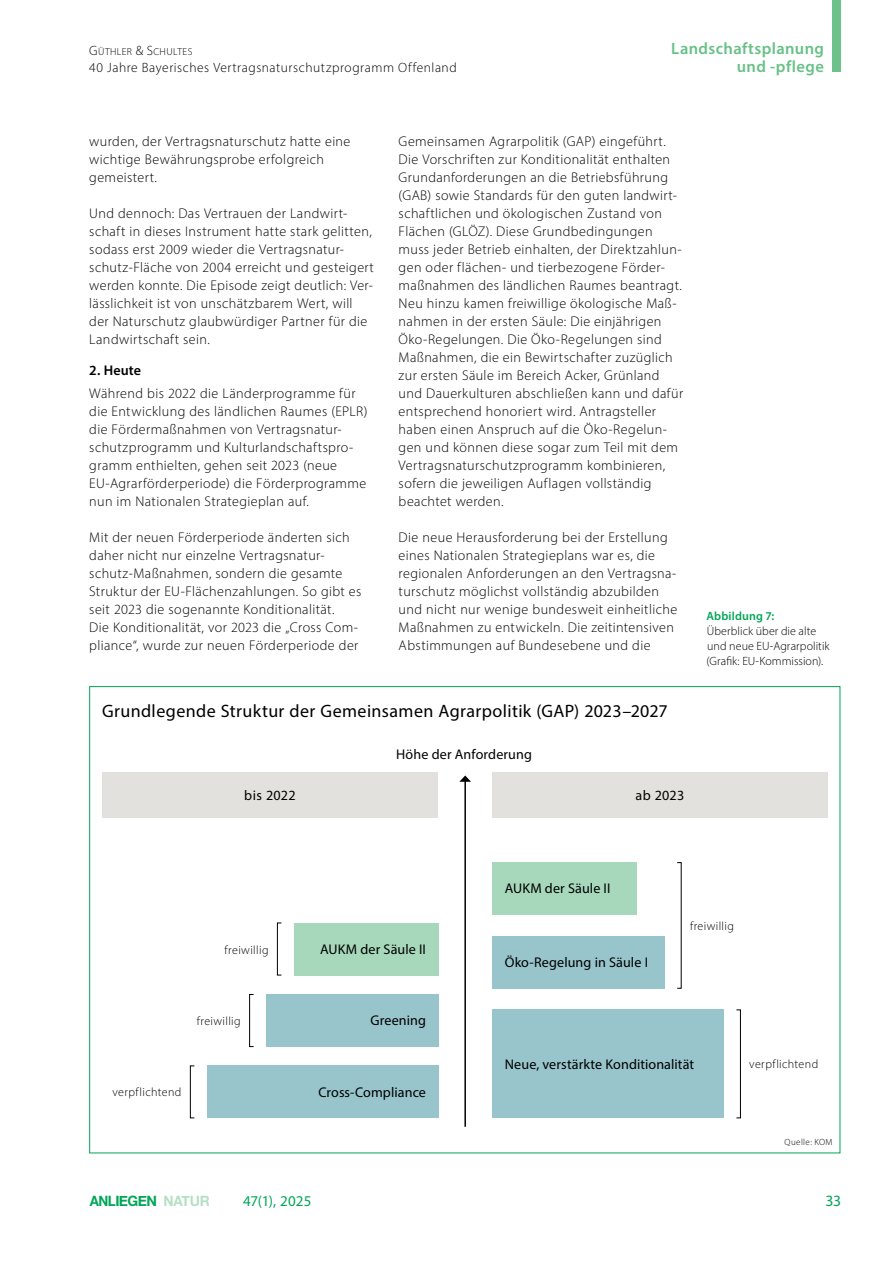
<style>
.page{position:relative;width:893px;height:1263px;background:#fff}
.page>*{position:absolute;margin:0;border:0;box-sizing:border-box;transform-origin:0 0}
.P__Fließtext_2Sp{font:18px "Myriad Pro";letter-spacing:.02em;color:#000}
.t1{font:600 16.5px/18px "Myriad Pro";letter-spacing:.025em;color:#68c187;text-align:right}
.t2{font:15.75px "Myriad Pro";color:#00a657}
.t3{font:15px "Myriad Pro";letter-spacing:.005em;color:#00a657}
.t4{font:700 14.25px "Helvetica Neue";letter-spacing:-.035em;color:#00a657;scale:.94 1}
.P__Fließtext_2Sp-2{font:300 14.1px/18px "Myriad Pro";letter-spacing:.025em;color:#000}
.H1__Headline_Fliess{font:14.1px "Myriad Pro";letter-spacing:.01em;color:#000}
.P__Fließtext_2Sp-3{font:14.1px "Myriad Pro";letter-spacing:.025em;color:#000}
.H1__Headline_Fliess-2{font:600 14.1px "Myriad Pro";letter-spacing:.01em;color:#000}
.t5{font:300 13.5px "Myriad Pro";letter-spacing:.04em;color:#000}
.Bildlegende_linksbündig{font:300 12px/15px "Myriad Pro";letter-spacing:.005em;color:#000}
.TAB_copy{font:300 12px "Myriad Pro";letter-spacing:.035em;color:#000}
.Bildlegende_Headline_linksbündig{font:600 12px "Myriad Pro";letter-spacing:.01em;color:#00a657}
.t6{font:300 10.2px "Myriad Pro";letter-spacing:.035em;color:#000}
.TAB_copy-2{font:300 9px "Myriad Pro";letter-spacing:.045em;color:#000}
.s1{font-size:13.5px}
.s2{color:rgb(104 193 135/.5)}
</style>
<div class="page">
<div style="left:833px;top:0;width:8px;height:71px;background:#68c187"></div>
<div style="left:102px;top:772px;width:336px;height:46px;background:#e3e1dd"></div>
<div style="left:492px;top:862px;width:145px;height:53px;background:#a7d8bb"></div>
<div style="left:294px;top:923px;width:145px;height:52px;background:#a7d8bb"></div>
<div style="left:266px;top:994px;width:173px;height:53px;background:#98c4cb"></div>
<div style="left:207px;top:1065px;width:232px;height:53px;background:#98c4cb"></div>
<div style="left:492px;top:936px;width:172px;height:53px;background:#98c4cb"></div>
<div style="left:492px;top:1009px;width:232px;height:109px;background:#98c4cb"></div>
<hr style="left:464px;top:781px;width:2px;height:346px;background:#000">
<svg style="left:459px;top:775px;width:12px;height:7px"></svg>
<div style="left:492px;top:772px;width:336px;height:46px;background:#e3e1dd"></div>
<svg style="left:677px;top:862px;width:5px;height:127px"></svg>
<svg style="left:736px;top:1009px;width:5px;height:110px"></svg>
<svg style="left:249px;top:994px;width:5px;height:53px"></svg>
<svg style="left:277px;top:922px;width:5px;height:54px"></svg>
<svg style="left:190px;top:1065px;width:5px;height:54px"></svg>
<p class="t6" style="left:89px;top:45px;width:104px"><span class="s1">G</span>ÜTHLER <span class="s1">&amp; S</span>CHULTES</p>
<p class="t5" style="left:89px;top:59px;width:369px">40 Jahre Bayerisches Vertragsnaturschutzprogramm Offenland</p>
<p class="t1" style="left:671px;top:39px;width:154px">Landschaftsplanung und -pflege</p>
<p class="P__Fließtext_2Sp-2" style="left:89px;top:132px;width:263px">wurden, der Vertragsnaturschutz hatte eine wichtige Bewährungsprobe erfolgreich gemeistert.</p>
<p class="P__Fließtext_2Sp-2" style="left:89px;top:204px;width:286px">Und dennoch: Das Vertrauen der Landwirt&shy;schaft in dieses Instrument hatte stark gelitten, sodass erst 2009 wieder die Vertragsnatur&shy;schutz-Fläche von 2004 erreicht und gesteigert werden konnte. Die Episode zeigt deutlich: Ver&shy;lässlichkeit ist von unschätzbarem Wert, will der Naturschutz glaubwürdiger Partner für die Landwirtschaft sein.</p>
<h1 class="H1__Headline_Fliess-2" style="left:89px;top:361px;width:53px">2. Heute</h1>
<p class="P__Fließtext_2Sp-2" style="left:89px;top:384px;width:280px">Während bis 2022 die Länderprogramme für die Entwicklung des ländlichen Raumes (EPLR) die Fördermaßnahmen von Vertragsnatur&shy;schutzprogramm und Kulturlandschaftspro&shy;gramm enthielten, gehen seit 2023 (neue EU-Agrarförderperiode) die Förderprogramme nun im Nationalen Strategieplan auf.</p>
<p class="P__Fließtext_2Sp-2" style="left:89px;top:528px;width:274px">Mit der neuen Förderperiode änderten sich daher nicht nur einzelne Vertragsnatur&shy;schutz-Maßnahmen, sondern die gesamte Struktur der EU-Flächenzahlungen. So gibt es seit 2023 die sogenannte Konditionalität.<br>Die Konditionalität, vor 2023 die „Cross Com&shy;pliance“, wurde zur neuen Förderperiode der</p>
<p class="P__Fließtext_2Sp-2" style="left:399px;top:132px;width:286px">Gemeinsamen Agrarpolitik (GAP) eingeführt.<br>Die Vorschriften zur Konditionalität enthalten Grundanforderungen an die Betriebsführung (GAB) sowie Standards für den guten landwirt&shy;schaftlichen und ökologischen Zustand von Flächen (GLÖZ). Diese Grundbedingungen muss jeder Betrieb einhalten, der Direktzahlun&shy;gen oder flächen- und tierbezogene Förder&shy;maßnahmen des ländlichen Raumes beantragt.<br>Neu hinzu kamen freiwillige ökologische Maß&shy;nahmen in der ersten Säule: Die einjährigen Öko-Regelungen. Die Öko-Regelungen sind Maßnahmen, die ein Bewirtschafter zuzüglich zur ersten Säule im Bereich Acker, Grünland und Dauerkulturen abschließen kann und dafür entsprechend honoriert wird. Antragsteller haben einen Anspruch auf die Öko-Regelun&shy;gen und können diese sogar zum Teil mit dem Vertragsnaturschutzprogramm kombinieren, sofern die jeweiligen Auflagen vollständig beachtet werden.</p>
<p class="P__Fließtext_2Sp-2" style="left:399px;top:528px;width:280px">Die neue Herausforderung bei der Erstellung eines Nationalen Strategieplans war es, die regionalen Anforderungen an den Vertragsna&shy;turschutz möglichst vollständig abzubilden und nicht nur wenige bundesweit einheitliche Maßnahmen zu entwickeln. Die zeitintensiven Abstimmungen auf Bundesebene und die</p>
<p class="P__Fließtext_2Sp" style="left:102px;top:700px;width:567px">Grundlegende Struktur der Gemeinsamen Agrarpolitik (GAP) 2023–2027</p>
<p class="P__Fließtext_2Sp-3" style="left:244px;top:786px;width:53px">bis 2022</p>
<h1 class="H1__Headline_Fliess" style="left:396px;top:746px;width:137px">Höhe der Anforderung</h1>
<p class="P__Fließtext_2Sp-3" style="left:636px;top:786px;width:50px">ab 2023</p>
<p class="Bildlegende_Headline_linksbündig" style="left:706px;top:609px;width:69px">Abbildung 7:</p>
<p class="Bildlegende_linksbündig" style="left:707px;top:624px;width:125px">Überblick über die alte und neue EU-Agrarpolitik (Grafik: EU-Kommission).</p>
<h1 class="H1__Headline_Fliess" style="left:505px;top:880px;width:107px">AUKM der Säule II</h1>
<p class="TAB_copy" style="left:225px;top:942px;width:45px">freiwillig</p>
<p class="TAB_copy" style="left:197px;top:1014px;width:45px">freiwillig</p>
<p class="TAB_copy" style="left:113px;top:1085px;width:70px">verpflichtend</p>
<h1 class="H1__Headline_Fliess" style="left:320px;top:940px;width:107px">AUKM der Säule II</h1>
<h1 class="H1__Headline_Fliess" style="left:370px;top:1012px;width:57px">Greening</h1>
<h1 class="H1__Headline_Fliess" style="left:318px;top:1083px;width:109px">Cross-Compliance</h1>
<h1 class="H1__Headline_Fliess" style="left:505px;top:953px;width:145px">Öko-Regelung in Säule I</h1>
<p class="TAB_copy" style="left:690px;top:919px;width:45px">freiwillig</p>
<h1 class="H1__Headline_Fliess" style="left:505px;top:1055px;width:191px">Neue, verstärkte Konditionalität</h1>
<p class="TAB_copy" style="left:749px;top:1057px;width:70px">verpflichtend</p>
<p class="TAB_copy-2" style="left:785px;top:1137px;width:50px">Quelle: KOM</p>
<p class="t4" style="left:90px;top:1189px;width:129px">ANLIEGEN <span class="s2">NATUR</span></p>
<p class="t3" style="left:243px;top:1191px;width:70px">47(1), 2025</p>
<p class="t2" style="left:825px;top:1191px;width:17px">33</p>
</div>
